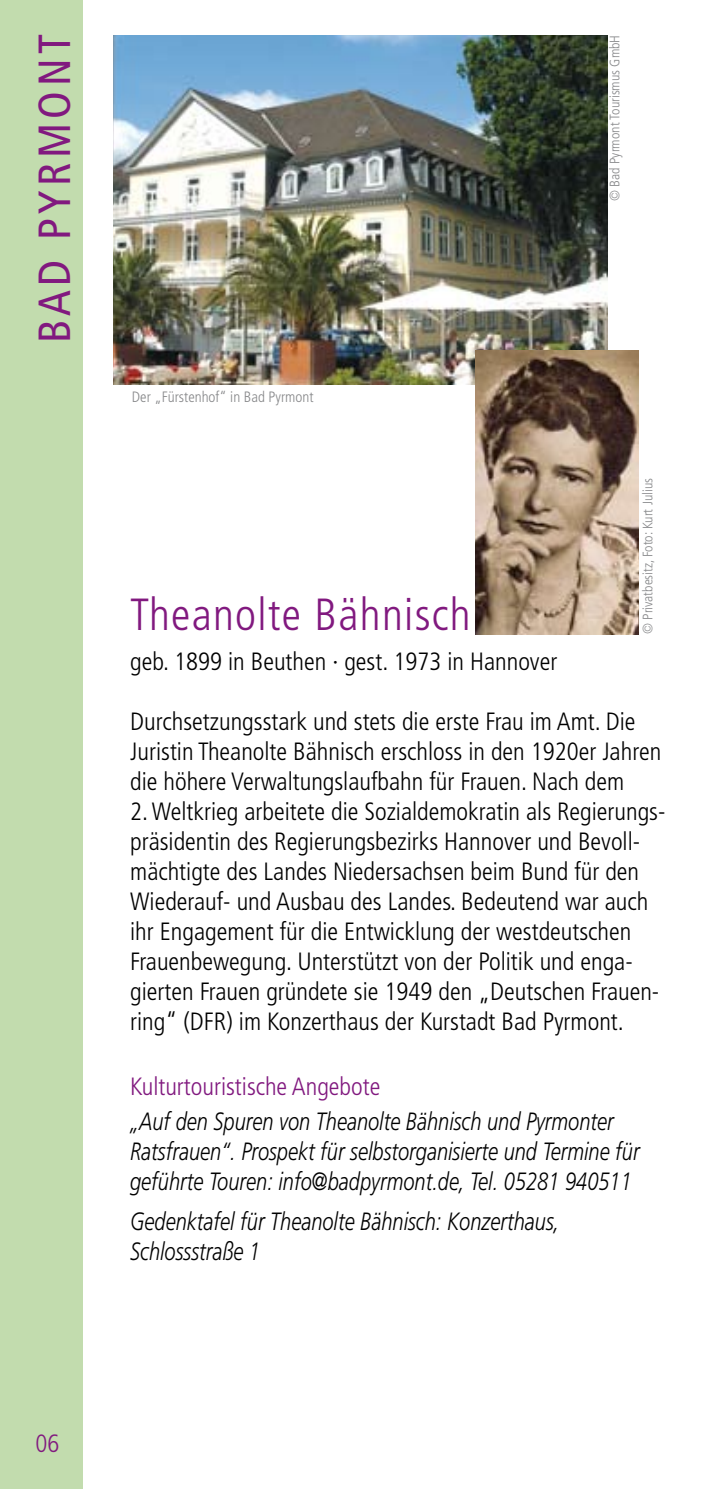
<style>
.page{position:relative;width:709px;height:1489px;background:#fff}
.page>*{position:absolute;margin:0;border:0;box-sizing:border-box;transform-origin:0 0}
.t1{font:300 condensed 45px "Frutiger";letter-spacing:.03em;color:#81197f}
.t2{font:condensed 45px "Frutiger";letter-spacing:.1em;color:#81197f}
.t3{font:300 condensed 25px/30px "Frutiger";color:#000}
.t4{font:italic 300 25px/30px "Frutiger";color:#000;scale:.8 1}
.t5{font:300 condensed 25px "Frutiger";color:#81197f}
.t6{font:300 condensed 15px "Frutiger";color:#87888a}
.t7{font:300 condensed 13.75px "Frutiger";color:#87888a}
.s1{font-style:normal;font-stretch:condensed;color:#81197f}
</style>
<div class="page">
<img style="left:113px;top:35px;width:494px;height:349px">
<div style="left:0;top:0;width:83px;height:1488px;background:#c2dcae"></div>
<img style="left:476px;top:350px;width:163px;height:284px">
<p class="t2" style="left:28px;top:343px;width:310px;rotate:-90deg">BAD PYRMONT</p>
<p class="t6" style="left:132px;top:388px;width:183px">Der „Fürstenhof“ in Bad Pyrmont</p>
<p class="t7" style="left:606px;top:201px;width:167px;rotate:-90deg">© Bad Pyrmont Tourismus GmbH</p>
<p class="t7" style="left:639px;top:634px;width:157px;rotate:-90deg">© Privatbesitz, Foto: Kurt Julius</p>
<p class="t1" style="left:130px;top:588px;width:342px">Theanolte Bähnisch</p>
<p class="t3" style="left:130px;top:646px;width:428px">geb. 1899 in Beuthen · gest. 1973 in Hannover</p>
<p class="t3" style="left:130px;top:706px;width:533px">Durchsetzungsstark und stets die erste Frau im Amt. Die<br>Juristin Theanolte Bähnisch erschloss in den 1920er Jahren die höhere Verwaltungslaufbahn für Frauen. Nach dem</p>
<p class="t3" style="left:130px;top:796px;width:537px">2. Weltkrieg arbeitete die Sozialdemokratin als Regierungs&shy;präsidentin des Regierungsbezirks Hannover und Bevoll&shy;mächtigte des Landes Niedersachsen beim Bund für den Wiederauf- und Ausbau des Landes. Bedeutend war auch ihr Engagement für die Entwicklung der westdeutschen Frauenbewegung. Unterstützt von der Politik und enga&shy;gierten Frauen gründete sie 1949 den „Deutschen Frauen&shy;ring“ (DFR) im Konzerthaus der Kurstadt Bad Pyrmont.</p>
<p class="t4" style="left:130px;top:1068px;width:606px;line-height:35px"><span class="s1">Kulturtouristische Angebote<br></span>„Auf den Spuren von Theanolte Bähnisch und Pyrmonter</p>
<p class="t4" style="left:130px;top:1135px;width:638px">Ratsfrauen“. Prospekt für selbstorganisierte und Termine für geführte Touren: info@badpyrmont.de, Tel. 05281 940511</p>
<p class="t4" style="left:130px;top:1205px;width:538px">Gedenktafel für Theanolte Bähnisch: Konzerthaus,<br>Schlossstraße 1</p>
<p class="t5" style="left:35px;top:1428px;width:26px">06</p>
</div>
